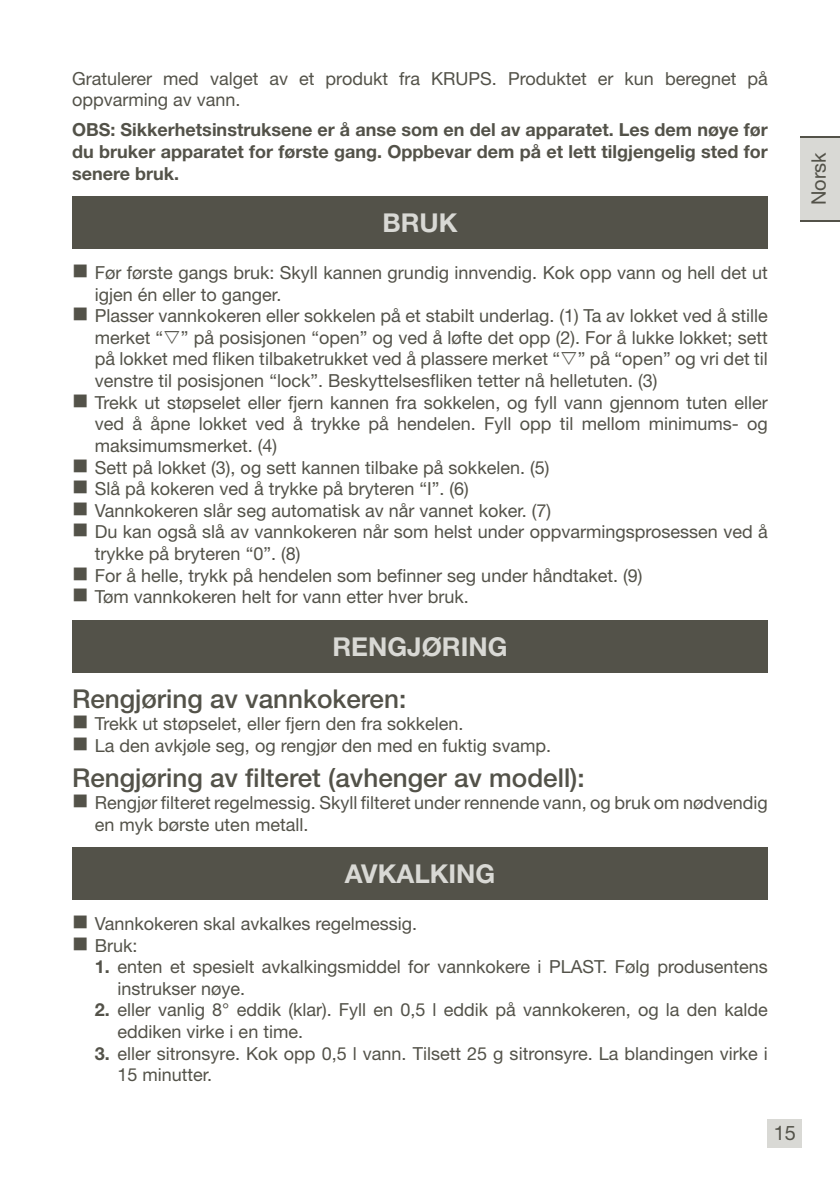
<style>
.page{position:relative;width:840px;height:1191px;background:#fff}
.page>*{position:absolute;margin:0;border:0;box-sizing:border-box;transform-origin:0 0}
.t1{font:500 26px "Helvetica Neue LT Std";color:#535249}
.t2{font:700 26px "Helvetica Neue LT Std";color:#d9d9d5}
.t3{font:20px "Helvetica Neue LT Std";color:#535249}
.t4{font:18px/21.6px "Helvetica Neue LT Std";color:#535249}
.t5{font:700 18px/21.6px "Helvetica Neue LT Std";color:#535249;text-align:justify}
.s1{font-weight:700}
</style>
<div class="page">
<div style="left:767px;top:1119px;width:34px;height:28px;background:#d9d9d5"></div>
<div style="left:799px;top:137px;width:40px;height:83px;background:#d9d9d5"></div>
<hr style="left:799px;top:220px;width:40px;height:1px;background:#535249">
<hr style="left:799px;top:136px;width:40px;height:1px;background:#535249">
<div style="left:72px;top:197px;width:695px;height:52px;background:#535249"></div>
<div style="left:72px;top:620px;width:695px;height:53px;background:#535249"></div>
<div style="left:72px;top:847px;width:695px;height:53px;background:#535249"></div>
<p class="t4" style="left:72px;top:67px;width:697px">Gratulerer med valget av et produkt fra KRUPS. Produktet er kun beregnet på oppvarming av vann.</p>
<p class="t5" style="left:72px;top:119px;width:697px">OBS: Sikkerhetsinstruksene er å anse som en del av apparatet. Les dem nøye før du bruker apparatet for første gang. Oppbevar dem på et lett tilgjengelig sted for senere bruk.</p>
<h1 class="t2" style="left:382px;top:207px;width:77px">BRUK</h1>
<p class="t4" style="left:95px;top:262px;width:674px">Før første gangs bruk: Skyll kannen grundig innvendig. Kok opp vann og hell det ut igjen én eller to ganger.<br>Plasser vannkokeren eller sokkelen på et stabilt underlag. (1) Ta av lokket ved å stille merket “▲” på posisjonen “open” og ved å løfte det opp (2). For å lukke lokket; sett på lokket med fliken tilbaketrukket ved å plassere merket “▲” på “open” og vri det til venstre til posisjonen “lock”. Beskyttelsesfliken tetter nå helletuten. (3)<br>Trekk ut støpselet eller fjern kannen fra sokkelen, og fyll vann gjennom tuten eller ved å åpne lokket ved å trykke på hendelen. Fyll opp til mellom minimums- og maksimumsmerket. (4)<br>Sett på lokket (3), og sett kannen tilbake på sokkelen. (5)<br>Slå på kokeren ved å trykke på bryteren “I”. (6)<br>Vannkokeren slår seg automatisk av når vannet koker. (7)<br>Du kan også slå av vannkokeren når som helst under oppvarmingsprosessen ved å trykke på bryteren “0”. (8)<br>For å helle, trykk på hendelen som befinner seg under håndtaket. (9)<br>Tøm vannkokeren helt for vann etter hver bruk.</p>
<h1 class="t2" style="left:332px;top:630px;width:176px">RENGJØRING</h1>
<h1 class="t1" style="left:72px;top:683px;width:335px">Rengjøring av vannkokeren:</h1>
<p class="t4" style="left:95px;top:712px;width:457px">Trekk ut støpselet, eller fjern den fra sokkelen.<br>La den avkjøle seg, og rengjør den med en fuktig svamp.</p>
<h1 class="t1" style="left:72px;top:762px;width:514px">Rengjøring av filteret (avhenger av modell):</h1>
<p class="t4" style="left:95px;top:791px;width:674px">Rengjør filteret regelmessig. Skyll filteret under rennende vann, og bruk om nødvendig en myk børste uten metall.</p>
<h1 class="t2" style="left:344px;top:857px;width:152px">AVKALKING</h1>
<p class="t4" style="left:95px;top:912px;width:324px">Vannkokeren skal avkalkes regelmessig.<br>Bruk:</p>
<p class="t4" style="left:117px;top:955px;width:651px;text-indent:-23px"><span class="s1">1.</span> enten et spesielt avkalkingsmiddel for vannkokere i PLAST. Følg produsentens instrukser nøye.</p>
<p class="t4" style="left:117px;top:999px;width:651px;text-indent:-23px"><span class="s1">2.</span> eller vanlig 8° eddik (klar). Fyll en 0,5 l eddik på vannkokeren, og la den kalde eddiken virke i en time.</p>
<p class="t4" style="left:117px;top:1042px;width:651px;text-indent:-23px"><span class="s1">3.</span> eller sitronsyre. Kok opp 0,5 l vann. Tilsett 25 g sitronsyre. La blandingen virke i<br>15 minutter.</p>
<p class="t3" style="left:806px;top:205px;width:54px;rotate:-90deg">Norsk</p>
<p class="t3" style="left:773px;top:1121px;width:24px">15</p>
</div>
